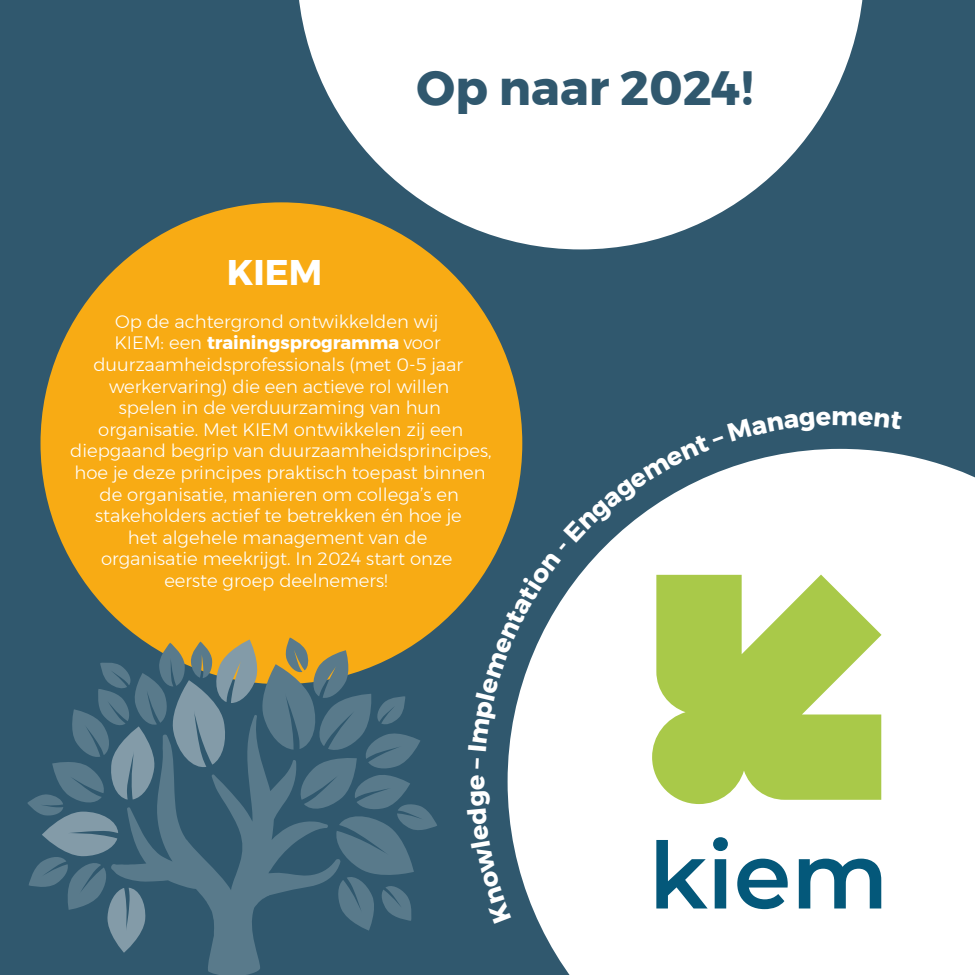
<style>
.page{position:relative;width:975px;height:975px;background:#30586e}
.page>*{position:absolute;margin:0;border:0;box-sizing:border-box;transform-origin:0 0}
.t1{font:700 48px "Montserrat";color:#30586e}
.t2{font:700 35.55px "Montserrat";color:#fff}
.t3{font:300 18px/21.6px "Montserrat";color:#fff;text-align:center}
.s1{font-weight:700}
</style>
<div class="page">
<div style="left:41px;top:202px;width:481px;height:482px;background:#f8ab14;border-radius:50%"></div>
<svg style="left:297px;top:0;width:566px;height:249px;fill:#fff"></svg>
<div style="left:508px;top:454px;width:467px;height:521px;background:#fff"></div>
<svg style="left:656px;top:837px;width:72px;height:72px"></svg>
<svg style="left:737px;top:859px;width:51px;height:50px"></svg>
<svg style="left:799px;top:859px;width:82px;height:50px"></svg>
<svg style="left:652px;top:752px;width:230px;height:52px;fill:#a9c949"></svg>
<svg style="left:208px;top:953px;width:52px;height:22px"></svg>
<svg style="left:27px;top:638px;width:410px;height:315px"></svg>
<svg style="left:507px;top:775px;width:4px;height:149px"></svg>
<svg style="left:468px;top:411px;width:435px;height:341px"></svg>
<h1 class="t1" style="left:417px;top:50px;width:338px">Op naar 2024!</h1>
<h2 class="t2" style="left:227px;top:244px;width:97px">KIEM</h2>
<p class="t3" style="left:70px;top:310px;width:423px">Op de achtergrond ontwikkelden wij<br>KIEM: een <span class="s1">trainingsprogramma</span> voor duurzaamheidsprofessionals (met 0-5 jaar werkervaring) die een actieve rol willen<br>spelen in de verduurzaming van hun organisatie. Met KIEM ontwikkelen zij een diepgaand begrip van duurzaamheidsprincipes, hoe je deze principes praktisch toepast binnen de organisatie, manieren om collega’s en stakeholders actief te betrekken én hoe je<br>het algehele management van de<br>organisatie meekrijgt. In 2024 start onze<br>eerste groep deelnemers!</p>
</div>
